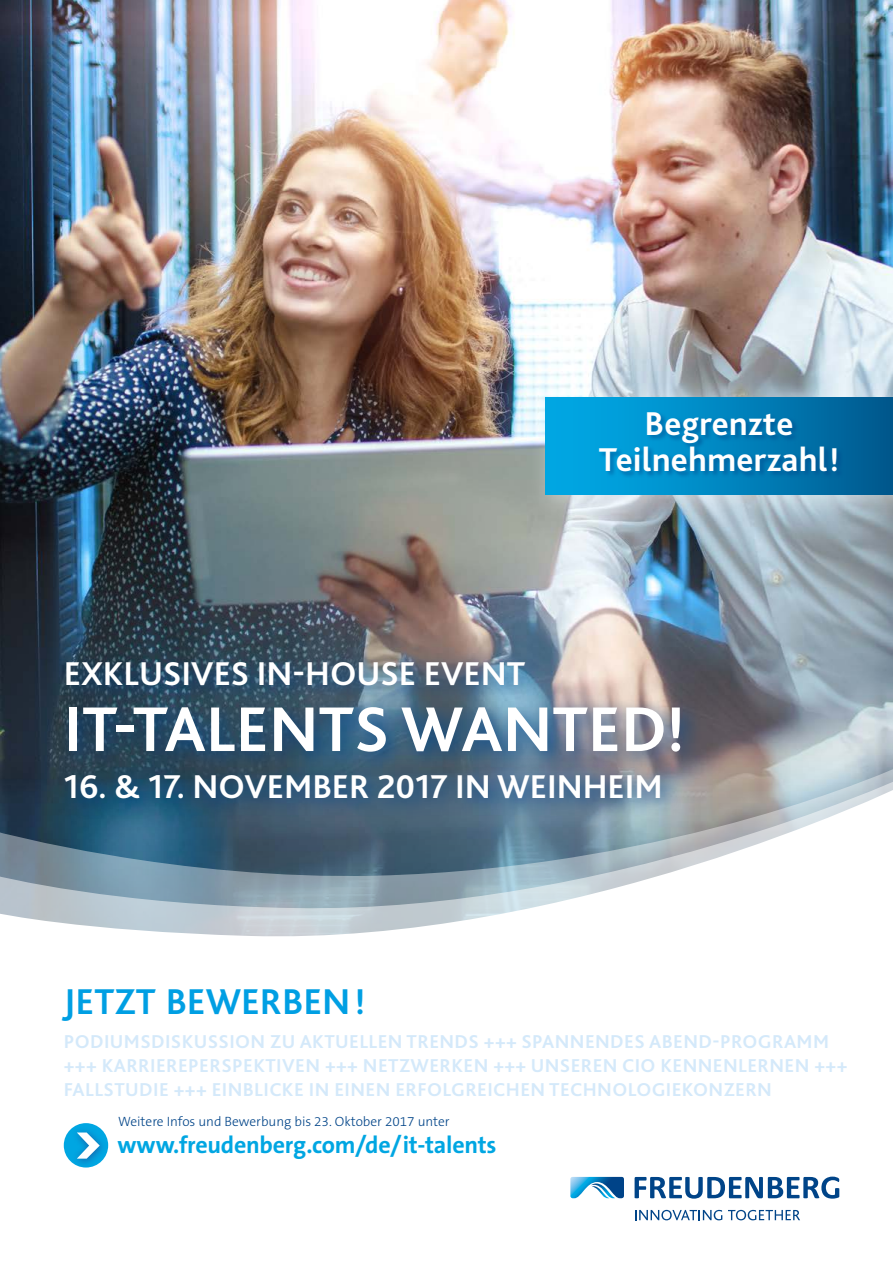
<style>
.page{position:relative;width:893px;height:1263px;background:#fff}
.page>*{position:absolute;margin:0;border:0;box-sizing:border-box;transform-origin:0 0}
.t1{font:700 66px "Bliss 2";color:#fff}
.t2{font:700 37.5px "Bliss 2";color:#009fe3}
.t3{font:700 34.5px/36px "Bliss 2";color:#fff;text-align:center}
.t4{font:700 24px "The Sans B W7";letter-spacing:-.01em;color:#00a6e2}
.t5{font:700 19.5px/24px "Bliss 2";letter-spacing:.02em;color:#d4e9fa}
.t6{font:300 13.5px "The Sans B W3";color:#048}
</style>
<div class="page">
<img style="left:0;top:0;width:893px;height:730px">
<svg style="left:0;top:730px;width:893px;height:37px"></svg>
<svg style="left:0;top:787px;width:893px;height:150px"></svg>
<svg style="left:635px;top:1176px;width:204px;height:23px"></svg>
<svg style="left:570px;top:1177px;width:54px;height:21px"></svg>
<svg style="left:635px;top:1210px;width:87px;height:10px"></svg>
<svg style="left:728px;top:1210px;width:72px;height:10px"></svg>
<div style="left:57px;top:653px;width:645px;height:167px;background:#048;opacity:.8"></div>
<div style="left:64px;top:1123px;width:44px;height:44px;background:#00a6e2;border-radius:50%"></div>
<div style="left:71px;top:1126px;width:36px;height:42px;background:#283583;opacity:.6"></div>
<svg style="left:77px;top:1132px;width:23px;height:26px"></svg>
<div style="left:527px;top:378px;width:366px;height:145px;background:#fff;opacity:.5"></div>
<div style="left:545px;top:397px;width:348px;height:98px;background:linear-gradient(to right,#00afed,#005b91)"></div>
<div style="left:598px;top:412px;width:246px;height:67px;background:#048;opacity:.53"></div>
<h3 class="t3" style="left:599px;top:406px;width:242px">Begrenzte<br>Teilnehmerzahl!</h3>
<h3 class="t3" style="left:64px;top:655px;width:463px">EXKLUSIVES IN-HOUSE EVENT</h3>
<h1 class="t1" style="left:64px;top:688px;width:622px">IT-TALENTS WANTED!</h1>
<h3 class="t3" style="left:64px;top:768px;width:601px">16. &amp; 17. NOVEMBER 2017 IN WEINHEIM</h3>
<h2 class="t2" style="left:63px;top:978px;width:303px">JETZT BEWERBEN!</h2>
<p class="t5" style="left:64px;top:1029px;width:785px">PODIUMSDISKUSSION ZU AKTUELLEN TRENDS +++ SPANNENDES ABEND-PROGRAMM +++ KARRIEREPERSPEKTIVEN +++ NETZWERKEN +++ UNSEREN CIO KENNENLERNEN +++<br>FALLSTUDIE +++ EINBLICKE IN EINEN ERFOLGREICHEN TECHNOLOGIEKONZERN</p>
<p class="t4" style="left:117px;top:1130px;width:381px">www.freudenberg.com/de/it-talents</p>
<p class="t6" style="left:118px;top:1113px;width:333px">Weitere Infos und Bewerbung bis 23. Oktober 2017 unter</p>
</div>
